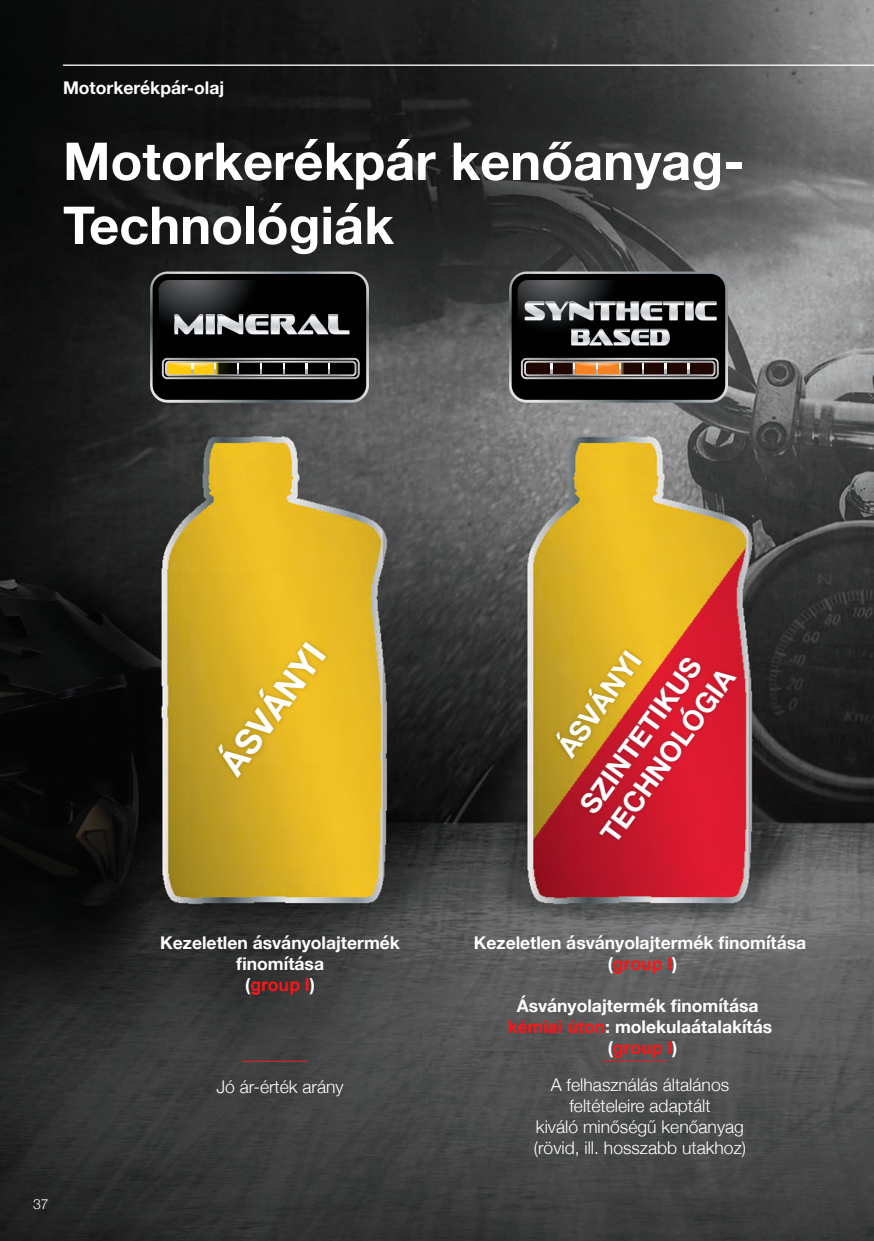
<style>
.page{position:relative;width:874px;height:1241px;background:#fff}
.page>*{position:absolute;margin:0;border:0;box-sizing:border-box;transform-origin:0 0}
.Paragraph_Style_2{font:700 52.15px "Helvetica Neue";color:#fff}
.t1{font:700 35px "Helvetica Neue";color:#fff}
.t2{font:700 28px/33.6px "Helvetica Neue";color:#fff;text-align:center}
.Paragraph_Style_2-2{font:700 17.5px/21px "Helvetica Neue";color:#fff;text-align:center}
.Paragraph_Style_2-3{font:300 17.5px/21px "Helvetica Neue";color:#fff;text-align:center}
.Paragraph_Style_2-4{font:700 17.5px "Arial";color:#ff1418}
.t3{font:300 14px "Helvetica Neue";color:#fff}
.s1{font-family:"Arial";color:#ff1418}
.s2{font-family:"Helvetica Neue";color:#fff}
</style>
<div class="page">
<img style="left:0;top:0;width:873px;height:1240px">
<svg style="left:150px;top:271px;width:219px;height:131px;background:#31312e"></svg>
<svg style="left:509px;top:271px;width:218px;height:131px;background:#3b3937"></svg>
<div style="left:213px;top:636px;width:118px;height:146px;background:#231f20;opacity:.25"></div>
<div style="left:551px;top:645px;width:94px;height:119px;background:#231f20;opacity:.25"></div>
<div style="left:575px;top:652px;width:166px;height:192px;background:#231f20;opacity:.25"></div>
<hr style="left:242px;top:1060px;width:65px;height:1px;background:#d1232a">
<hr style="left:602px;top:1060px;width:64px;height:1px;background:#d1232a">
<hr style="left:63px;top:64px;width:810px;height:2px;background:#fff">
<p class="Paragraph_Style_2-2" style="left:63px;top:78px;width:163px">Motorkerékpár-olaj</p>
<p class="Paragraph_Style_2" style="left:63px;top:120px;width:682px">Motorkerékpár kenőanyag-</p>
<p class="Paragraph_Style_2" style="left:63px;top:184px;width:332px">Technológiák</p>
<p class="t3" style="left:33px;top:1192px;width:17px">37</p>
<p class="t1" style="left:205px;top:754px;width:154px;rotate:-54deg">ÁSVÁNYI</p>
<p class="Paragraph_Style_2-2" style="left:160px;top:932px;width:241px">Kezeletlen ásványolajtermék</p>
<p class="Paragraph_Style_2-2" style="left:236px;top:953px;width:89px">finomítása (<span class="s1">group I</span>)</p>
<p class="Paragraph_Style_2-3" style="left:216px;top:1074px;width:129px">Jó ár-érték arány</p>
<p class="t2" style="left:551px;top:744px;width:123px;rotate:-55deg">ÁSVÁNYI</p>
<p class="t2" style="left:566px;top:809px;width:208px;rotate:-54deg">SZINTETIKUS<br>TECHNOLÓGIA</p>
<p class="Paragraph_Style_2-2" style="left:473px;top:932px;width:334px">Kezeletlen ásványolajtermék finomítása</p>
<p class="Paragraph_Style_2-4" style="left:607px;top:951px;width:71px"><span class="s2">(</span>group I<span class="s2">)</span></p>
<p class="Paragraph_Style_2-2" style="left:507px;top:995px;width:266px">Ásványolajtermék finomítása <span class="s1">kémiai úton</span>: molekulaátalakítás (<span class="s1">group I</span>)</p>
<p class="Paragraph_Style_2-3" style="left:550px;top:1072px;width:180px">A felhasználás általános feltételeire adaptált</p>
<p class="Paragraph_Style_2-3" style="left:535px;top:1114px;width:209px">kiváló minőségű kenőanyag</p>
<p class="Paragraph_Style_2-3" style="left:533px;top:1135px;width:213px">(rövid, ill. hosszabb utakhoz)</p>
</div>
